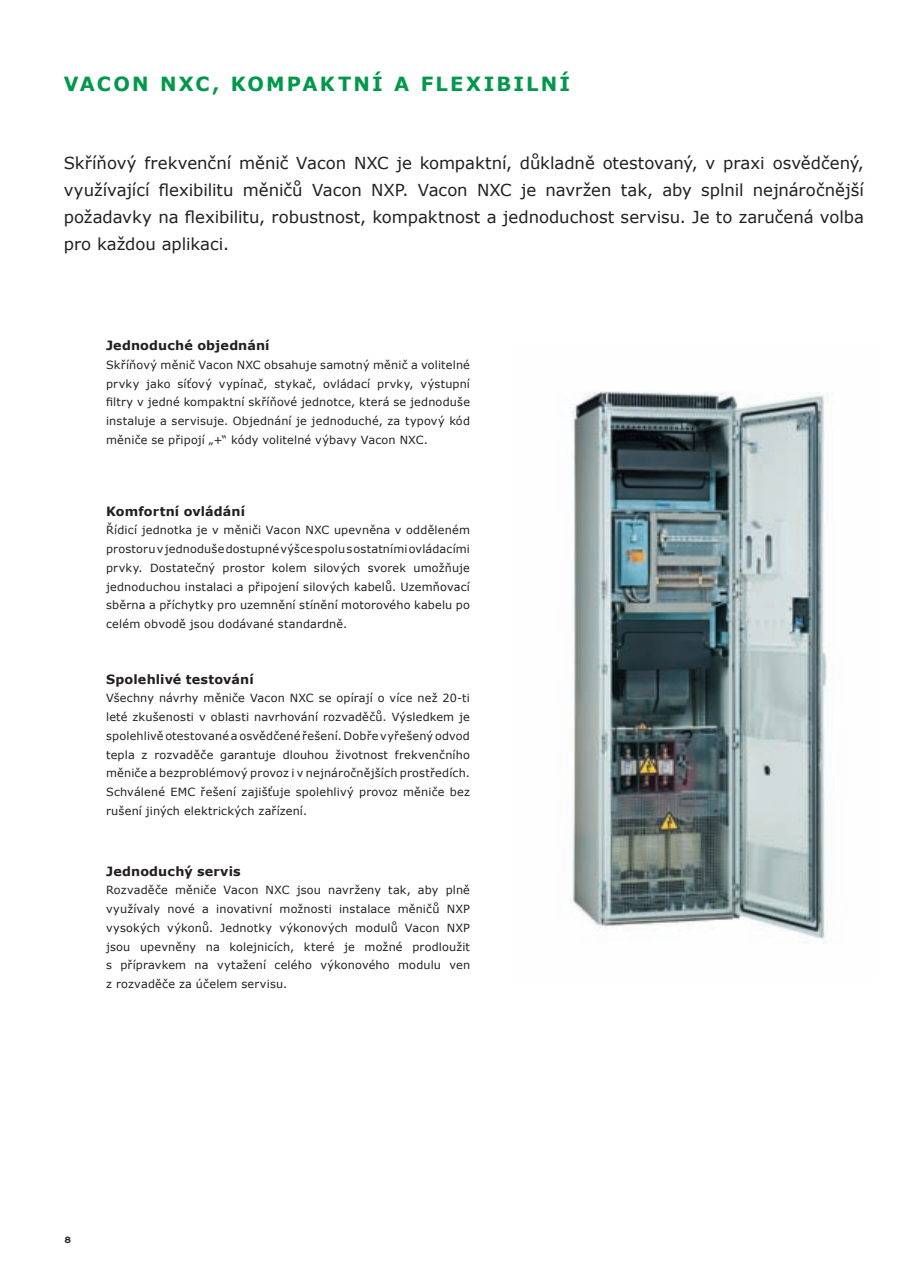
<style>
.page{position:relative;width:915px;height:1276px;background:#fff}
.page>*{position:absolute;margin:0;border:0;box-sizing:border-box;transform-origin:0 0}
.t1{font:700 19.5px "Verdana";letter-spacing:.11em;color:#00984a}
.t2{font:16.5px/27px "Verdana";color:#231f20;text-align:justify}
.t3{font:700 12.75px "Verdana";letter-spacing:.01em;color:#231f20}
.t4{font:12px "Base Nine SC";color:#231f20}
.t5{font:11.25px/18.8px "Verdana";letter-spacing:.015em;color:#231f20;text-align:justify}
</style>
<div class="page">
<img style="left:570px;top:391px;width:257px;height:552px">
<h1 class="t1" style="left:64px;top:72px;width:507px">VACON NXC, KOMPAKTNÍ A FLEXIBILNÍ</h1>
<p class="t2" style="left:64px;top:149px;width:801px">Skříňový frekvenční měnič Vacon NXC je kompaktní, důkladně otestovaný, v praxi osvědčený, využívající flexibilitu měničů Vacon NXP. Vacon NXC je navržen tak, aby splnil nejnáročnější požadavky na flexibilitu, robustnost, kompaktnost a jednoduchost servisu. Je to zaručená volba pro každou aplikaci.</p>
<p class="t3" style="left:106px;top:337px;width:165px">Jednoduché objednání</p>
<p class="t5" style="left:106px;top:355px;width:365px">Skříňový měnič Vacon NXC obsahuje samotný měnič a volitelné prvky jako síťový vypínač, stykač, ovládací prvky, výstupní filtry v jedné kompaktní skříňové jednotce, která se jednoduše instaluje a servisuje. Objednání je jednoduché, za typový kód měniče se připojí „+“ kódy volitelné výbavy Vacon NXC.</p>
<p class="t3" style="left:106px;top:503px;width:140px">Komfortní ovládání</p>
<p class="t5" style="left:106px;top:520px;width:365px">Řídicí jednotka je v měniči Vacon NXC upevněna v odděleném prostoru v jednoduše dostupné výšce spolu s ostatními ovládacími prvky. Dostatečný prostor kolem silových svorek umožňuje jednoduchou instalaci a připojení silových kabelů. Uzemňovací sběrna a příchytky pro uzemnění stínění motorového kabelu po celém obvodě jsou dodávané standardně.</p>
<p class="t3" style="left:106px;top:671px;width:149px">Spolehlivé testování</p>
<p class="t5" style="left:106px;top:688px;width:365px">Všechny návrhy měniče Vacon NXC se opírají o více než 20-ti leté zkušenosti v oblasti navrhování rozvaděčů. Výsledkem je spolehlivě otestované a osvědčené řešení. Dobře vyřešený odvod tepla z rozvaděče garantuje dlouhou životnost frekvenčního měniče a bezproblémový provoz i v nejnáročnějších prostředích.<br>Schválené EMC řešení zajišťuje spolehlivý provoz měniče bez rušení jiných elektrických zařízení.</p>
<p class="t3" style="left:106px;top:862px;width:136px">Jednoduchý servis</p>
<p class="t5" style="left:106px;top:880px;width:365px">Rozvaděče měniče Vacon NXC jsou navrženy tak, aby plně využívaly nové a inovativní možnosti instalace měničů NXP vysokých výkonů. Jednotky výkonových modulů Vacon NXP jsou upevněny na kolejnicích, které je možné prodloužit s přípravkem na vytažení celého výkonového modulu ven z rozvaděče za účelem servisu.</p>
<p class="t4" style="left:64px;top:1231px;width:10px">8</p>
</div>
